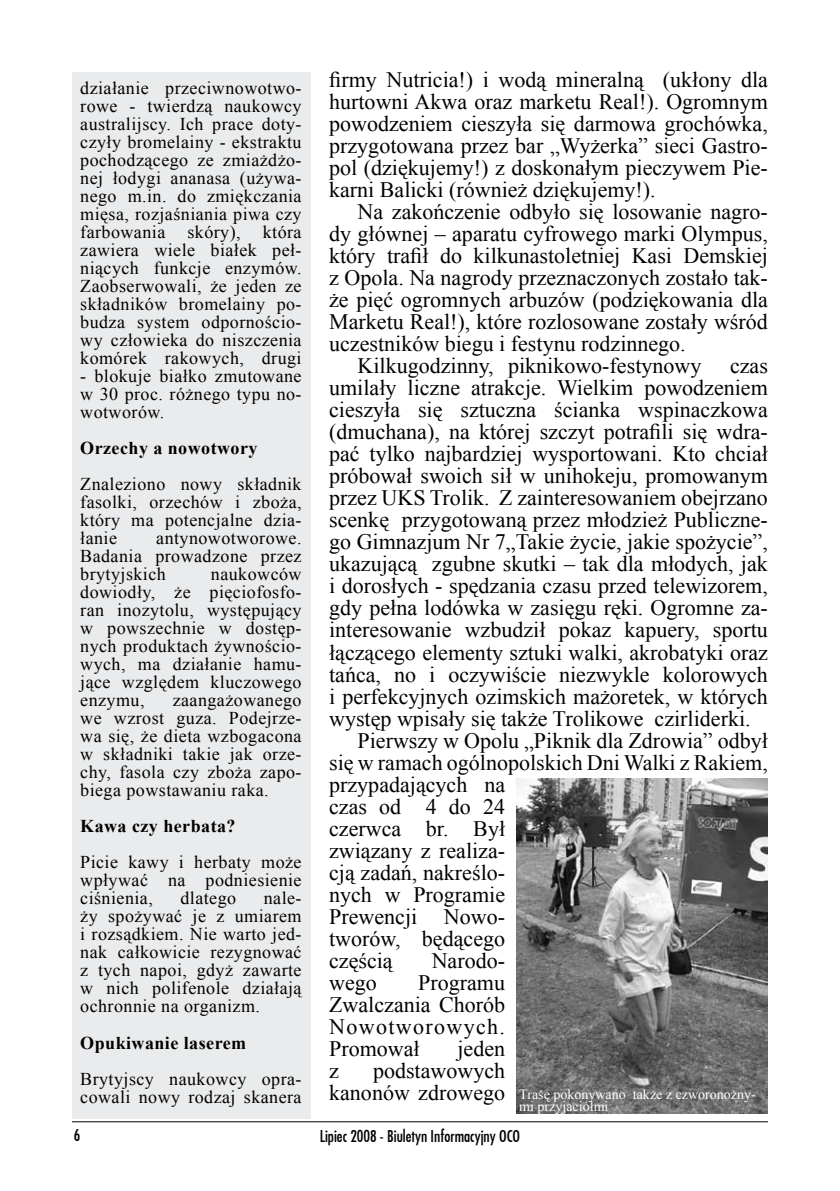
<style>
.page{position:relative;width:840px;height:1191px;background:#fff}
.page>*{position:absolute;margin:0;border:0;box-sizing:border-box;transform-origin:0 0}
.t1{font:22px/22px "Times New Roman";color:#000;text-align:justify}
.t2{font:18px/18px "Times New Roman";letter-spacing:.025em;color:#000;text-align:justify}
.t3{font:700 18px "Times New Roman";letter-spacing:.025em;color:#000}
.t4{font:16px "Fujiyama";color:#000}
.t5{font:14px/12px "Times New Roman";color:#fff}
.s1{font-size:22px;color:#000}
</style>
<div class="page">
<hr style="left:72px;top:1121px;width:695px;height:1px;background:#000">
<div style="left:72px;top:72px;width:238px;height:1047px;background:#eaebec"></div>
<img style="left:516px;top:778px;width:251px;height:335px">
<p class="t2" style="left:80px;top:79px;width:223px">działanie przeciwnowotwo&shy;rowe - twierdzą naukowcy australijscy. Ich prace doty&shy;czyły bromelainy - ekstraktu pochodzącego ze zmiażdżo&shy;nej łodygi ananasa (używa&shy;nego m.in. do zmiękczania mięsa, rozjaśniania piwa czy farbowania skóry), która zawiera wiele białek peł&shy;niących funkcje enzymów.<br>Zaobserwowali, że jeden ze składników bromelainy po&shy;budza system odpornościo&shy;wy człowieka do niszczenia komórek rakowych, drugi</p>
<p class="t2" style="left:80px;top:367px;width:223px">- blokuje białko zmutowane w 30 proc. różnego typu no&shy;wotworów.</p>
<p class="t3" style="left:80px;top:436px;width:179px">Orzechy a nowotwory</p>
<p class="t2" style="left:80px;top:475px;width:223px">Znaleziono nowy składnik fasolki, orzechów i zboża, który ma potencjalne dzia&shy;łanie</p>
<p class="t2" style="left:80px;top:529px;width:223px;text-indent:76px">antynowotworowe.<br>Badania prowadzone przez brytyjskich</p>
<p class="t2" style="left:80px;top:565px;width:223px;text-indent:131px">naukowców dowiodły, że pięciofosfo&shy;ran inozytolu, występujący w powszechnie w dostęp&shy;nych produktach żywnościo&shy;wych, ma działanie hamu&shy;jące względem kluczowego enzymu,</p>
<p class="t2" style="left:80px;top:691px;width:223px;text-indent:92px">zaangażowanego we wzrost guza. Podejrze&shy;wa się, że dieta wzbogacona w składniki takie jak orze&shy;chy, fasola czy zboża zapo&shy;biega powstawaniu raka.</p>
<p class="t3" style="left:80px;top:814px;width:157px">Kawa czy herbata?</p>
<p class="t2" style="left:80px;top:853px;width:223px">Picie kawy i herbaty może wpływać na podniesienie ciśnienia,</p>
<p class="t2" style="left:80px;top:889px;width:223px;text-indent:183px">nale&shy;ży spożywać je z umiarem i rozsądkiem. Nie warto jed&shy;nak całkowicie rezygnować z tych napoi, gdyż zawarte w nich polifenole działają ochronnie na organizm.</p>
<p class="t3" style="left:80px;top:1030px;width:167px">Opukiwanie laserem</p>
<p class="t2" style="left:80px;top:1069px;width:223px">Brytyjscy naukowcy opra&shy;cowali nowy rodzaj skanera</p>
<p class="t2" style="left:180px;top:889px;width:57px">dlatego</p>
<p class="t1" style="left:329px;top:69px;width:440px">firmy Nutricia!) i wodą mineralną (ukłony dla hurtowni Akwa oraz marketu Real!). Ogromnym powodzeniem cieszyła się darmowa grochówka, przygotowana przez bar „Wyżerka” sieci Gastro&shy;pol (dziękujemy!) z doskonałym pieczywem Pie&shy;karni Balicki (również dziękujemy!).</p>
<p class="t1" style="left:357px;top:201px;width:411px">Na zakończenie odbyło się losowanie nagro-</p>
<p class="t1" style="left:329px;top:223px;width:440px">dy głównej – aparatu cyfrowego marki Olympus,</p>
<p class="t1" style="left:329px;top:245px;width:440px">który trafił do kilkunastoletniej Kasi Demskiej</p>
<p class="t1" style="left:329px;top:267px;width:440px">z Opola. Na nagrody przeznaczonych zostało tak-</p>
<p class="t1" style="left:329px;top:289px;width:440px">że pięć ogromnych arbuzów (podziękowania dla</p>
<p class="t1" style="left:329px;top:311px;width:440px">Marketu Real!), które rozlosowane zostały wśród</p>
<p class="t1" style="left:329px;top:333px;width:358px">uczestników biegu i festynu rodzinnego.</p>
<p class="t1" style="left:357px;top:355px;width:345px">Kilkugodzinny, piknikowo-festynowy</p>
<p class="t1" style="left:729px;top:355px;width:39px">czas</p>
<p class="t1" style="left:329px;top:377px;width:440px">umilały liczne atrakcje. Wielkim powodzeniem</p>
<p class="t1" style="left:329px;top:399px;width:440px">cieszyła się sztuczna ścianka wspinaczkowa</p>
<p class="t1" style="left:329px;top:421px;width:440px">(dmuchana), na której szczyt potrafili się wdra-</p>
<p class="t1" style="left:329px;top:443px;width:440px">pać tylko najbardziej wysportowani. Kto chciał</p>
<p class="t1" style="left:329px;top:465px;width:440px">próbował swoich sił w unihokeju, promowanym</p>
<p class="t1" style="left:329px;top:487px;width:440px">przez UKS Trolik. Z zainteresowaniem obejrzano</p>
<p class="t1" style="left:329px;top:509px;width:440px">scenkę przygotowaną przez młodzież Publiczne-</p>
<p class="t1" style="left:329px;top:531px;width:440px">go Gimnazjum Nr 7„Takie życie, jakie spożycie”,</p>
<p class="t1" style="left:329px;top:553px;width:440px">ukazującą zgubne skutki – tak dla młodych, jak</p>
<p class="t1" style="left:329px;top:575px;width:440px">i dorosłych - spędzania czasu przed telewizorem,</p>
<p class="t1" style="left:329px;top:597px;width:440px">gdy pełna lodówka w zasięgu ręki. Ogromne za-</p>
<p class="t1" style="left:329px;top:619px;width:440px">interesowanie wzbudził pokaz kapuery, sportu</p>
<p class="t1" style="left:329px;top:641px;width:440px">łączącego elementy sztuki walki, akrobatyki oraz</p>
<p class="t1" style="left:329px;top:663px;width:440px">tańca, no i oczywiście niezwykle kolorowych</p>
<p class="t1" style="left:329px;top:685px;width:440px">i perfekcyjnych ozimskich mażoretek, w których</p>
<p class="t1" style="left:329px;top:707px;width:423px">występ wpisały się także Trolikowe czirliderki.</p>
<p class="t1" style="left:357px;top:729px;width:411px">Pierwszy w Opolu „Piknik dla Zdrowia” odbył</p>
<p class="t1" style="left:329px;top:751px;width:440px">się w ramach ogólnopolskich Dni Walki z Rakiem,</p>
<p class="t1" style="left:329px;top:773px;width:177px">przypadających na</p>
<p class="t1" style="left:329px;top:795px;width:177px">czas od 4 do 24</p>
<p class="t1" style="left:329px;top:817px;width:177px">czerwca br. Był</p>
<p class="t1" style="left:329px;top:839px;width:177px">związany z realiza-</p>
<p class="t1" style="left:329px;top:861px;width:177px">cją zadań, nakreślo-</p>
<p class="t1" style="left:329px;top:883px;width:177px">nych w Programie</p>
<p class="t1" style="left:329px;top:905px;width:177px">Prewencji Nowo-</p>
<p class="t1" style="left:329px;top:927px;width:177px">tworów, będącego</p>
<p class="t1" style="left:329px;top:949px;width:65px">częścią</p>
<p class="t1" style="left:431px;top:949px;width:75px">Narodo-</p>
<p class="t1" style="left:329px;top:971px;width:49px">wego</p>
<p class="t1" style="left:329px;top:971px;width:177px;text-indent:89px">Programu Zwalczania Chorób Nowotworowych.<br>Promował</p>
<p class="t1" style="left:457px;top:1037px;width:49px">jeden</p>
<p class="t1" style="left:329px;top:1059px;width:11px">z</p>
<p class="t1" style="left:373px;top:1059px;width:133px">podstawowych</p>
<p class="t5" style="left:519px;top:1087px;width:238px;text-indent:-190px"><span class="s1">kanonów zdrowego</span> Trasę pokonywano także z czworonożny&shy;mi przyjaciółmi</p>
<p class="t4" style="left:319px;top:1125px;width:202px">Lipiec 2008 - Biuletyn Informacyjny OCO</p>
</div>
